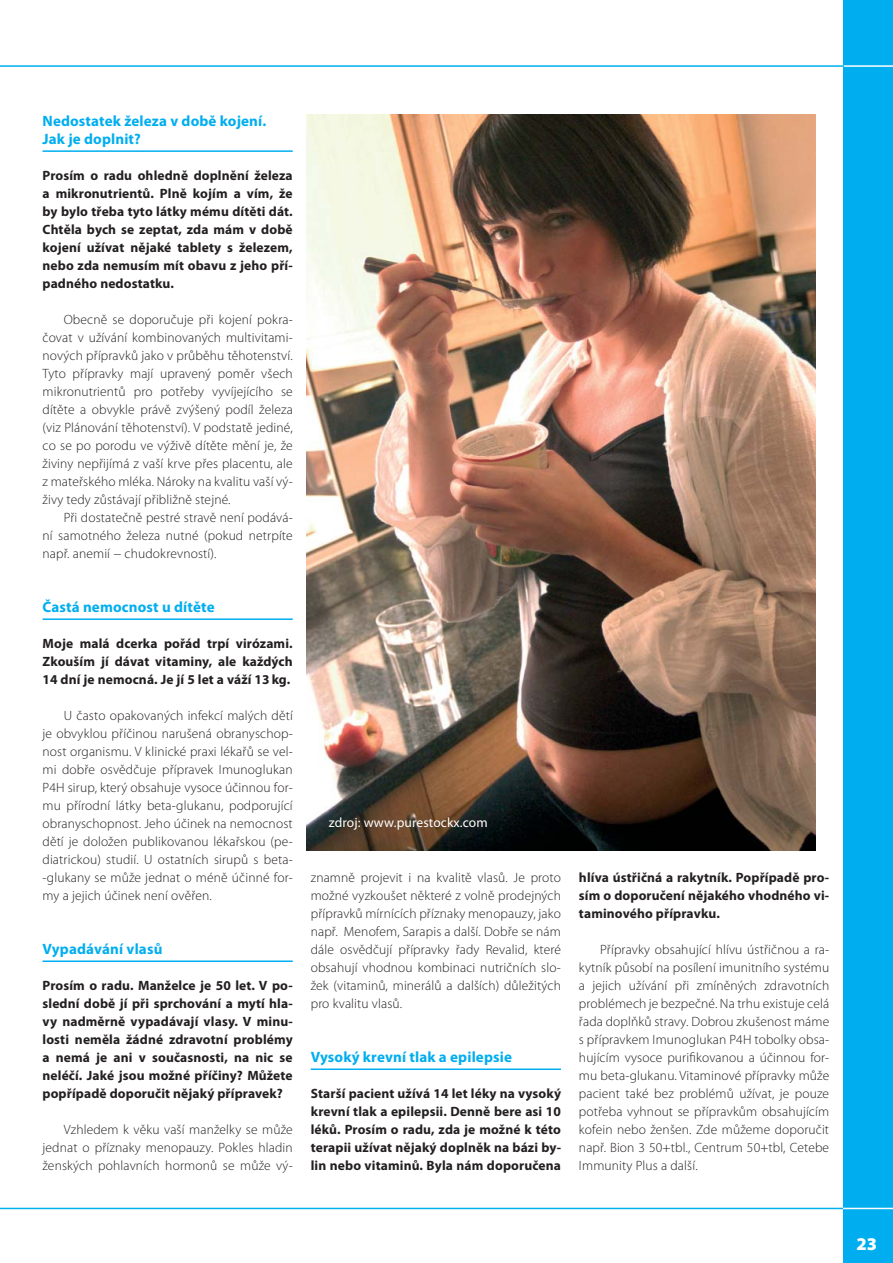
<style>
.page{position:relative;width:893px;height:1263px;background:#fff}
.page>*{position:absolute;margin:0;border:0;box-sizing:border-box;transform-origin:0 0}
.t1{font:900 18px "Myriad Pro";color:#fff}
.t2{font:700 15px/18px "Myriad Pro";letter-spacing:.01em;color:#00aeef}
.t3{font:300 13.5px/18px "Myriad Pro";letter-spacing:.01em;color:#231f20;text-align:justify}
.t4{font:700 13.5px/18px "Myriad Pro";letter-spacing:.01em;color:#231f20;text-align:justify}
.t5{font:13.5px "Myriad Pro";letter-spacing:.01em;color:#fff}
</style>
<div class="page">
<div style="left:844px;top:0;width:49px;height:1263px;background:#00aeef"></div>
<hr style="left:0;top:65px;width:893px;height:2px;background:#fff">
<hr style="left:0;top:65px;width:844px;height:2px;background:#00aeef">
<hr style="left:43px;top:150px;width:250px;height:2px;background:#00aeef">
<hr style="left:43px;top:618px;width:250px;height:2px;background:#00aeef">
<hr style="left:43px;top:960px;width:250px;height:2px;background:#00aeef">
<hr style="left:311px;top:1068px;width:250px;height:2px;background:#00aeef">
<hr style="left:0;top:1208px;width:893px;height:1px;background:#fff">
<hr style="left:0;top:1208px;width:843px;height:1px;background:#00aeef">
<img style="left:307px;top:115px;width:509px;height:735px">
<p class="t2" style="left:43px;top:113px;width:225px">Nedostatek železa v době kojení.<br>Jak je doplnit?</p>
<p class="t4" style="left:43px;top:168px;width:252px">Prosím o radu ohledně doplnění železa a mikronutrientů. Plně kojím a vím, že by bylo třeba tyto látky mému dítěti dát.<br>Chtěla bych se zeptat, zda mám v době kojení užívat nějaké tablety s železem, nebo zda nemusím mít obavu z jeho pří&shy;padného nedostatku.</p>
<p class="t3" style="left:43px;top:312px;width:252px;text-indent:21px">Obecně se doporučuje při kojení pokra&shy;čovat v užívání kombinovaných multivitami&shy;nových přípravků jako v průběhu těhotenství.<br>Tyto přípravky mají upravený poměr všech mikronutrientů pro potřeby vyvíjejícího se dítěte a obvykle právě zvýšený podíl železa (viz Plánování těhotenství). V podstatě jediné, co se po porodu ve výživě dítěte mění je, že živiny nepřijímá z vaší krve přes placentu, ale z mateřského mléka. Nároky na kvalitu vaší vý&shy;živy tedy zůstávají přibližně stejné.</p>
<p class="t3" style="left:43px;top:510px;width:252px;text-indent:21px">Při dostatečně pestré stravě není podává&shy;ní samotného železa nutné (pokud netrpíte např. anemií − chudokrevností).</p>
<p class="t2" style="left:43px;top:599px;width:174px">Častá nemocnost u dítěte</p>
<p class="t4" style="left:43px;top:636px;width:252px">Moje malá dcerka pořád trpí virózami.<br>Zkouším jí dávat vitaminy, ale každých 14 dní je nemocná. Je jí 5 let a váží 13 kg.</p>
<p class="t3" style="left:43px;top:708px;width:252px;text-indent:21px">U často opakovaných infekcí malých dětí je obvyklou příčinou narušená obranyschop&shy;nost organismu. V klinické praxi lékařů se vel&shy;mi dobře osvědčuje přípravek Imunoglukan P4H sirup, který obsahuje vysoce účinnou for&shy;mu přírodní látky beta-glukanu, podporující obranyschopnost. Jeho účinek na nemocnost dětí je doložen publikovanou lékařskou (pe&shy;diatrickou) studií. U ostatních sirupů s beta--glukany se může jednat o méně účinné for&shy;my a jejich účinek není ověřen.</p>
<p class="t2" style="left:43px;top:941px;width:121px">Vypadávání vlasů</p>
<p class="t4" style="left:43px;top:978px;width:252px">Prosím o radu. Manželce je 50 let. V po&shy;slední době jí při sprchování a mytí hla&shy;vy nadměrně vypadávají vlasy. V minu&shy;losti neměla žádné zdravotní problémy a nemá je ani v současnosti, na nic se neléčí. Jaké jsou možné příčiny? Můžete popřípadě doporučit nějaký přípravek?</p>
<p class="t3" style="left:43px;top:1122px;width:252px;text-indent:21px">Vzhledem k věku vaší manželky se může jednat o příznaky menopauzy. Pokles hladin ženských pohlavních hormonů se může vý-</p>
<p class="t5" style="left:329px;top:817px;width:160px">zdroj: www.purestockx.com</p>
<p class="t3" style="left:311px;top:870px;width:252px">znamně projevit i na kvalitě vlasů. Je proto možné vyzkoušet některé z volně prodejných přípravků mírnících příznaky menopauzy, jako např. Menofem, Sarapis a další. Dobře se nám dále osvědčují přípravky řady Revalid, které obsahují vhodnou kombinaci nutričních slo&shy;žek (vitaminů, minerálů a dalších) důležitých pro kvalitu vlasů.</p>
<p class="t2" style="left:311px;top:1049px;width:203px">Vysoký krevní tlak a epilepsie</p>
<p class="t4" style="left:311px;top:1086px;width:252px">Starší pacient užívá 14 let léky na vysoký krevní tlak a epilepsii. Denně bere asi 10 léků. Prosím o radu, zda je možné k této terapii užívat nějaký doplněk na bázi by&shy;lin nebo vitaminů. Byla nám doporučena</p>
<p class="t4" style="left:579px;top:870px;width:252px">hlíva ústřičná a rakytník. Popřípadě pro&shy;sím o doporučení nějakého vhodného vi&shy;taminového přípravku.</p>
<p class="t3" style="left:579px;top:942px;width:252px;text-indent:21px">Přípravky obsahující hlívu ústřičnou a ra&shy;kytník působí na posílení imunitního systému a jejich užívání při zmíněných zdravotních problémech je bezpečné. Na trhu existuje celá řada doplňků stravy. Dobrou zkušenost máme s přípravkem Imunoglukan P4H tobolky obsa&shy;hujícím vysoce purifikovanou a účinnou for&shy;mu beta-glukanu. Vitaminové přípravky může pacient také bez problémů užívat, je pouze potřeba vyhnout se přípravkům obsahujícím kofein nebo ženšen. Zde můžeme doporučit např. Bion 3 50+tbl., Centrum 50+tbl, Cetebe Immunity Plus a další.</p>
<h1 class="t1" style="left:857px;top:1237px;width:22px">23</h1>
</div>
